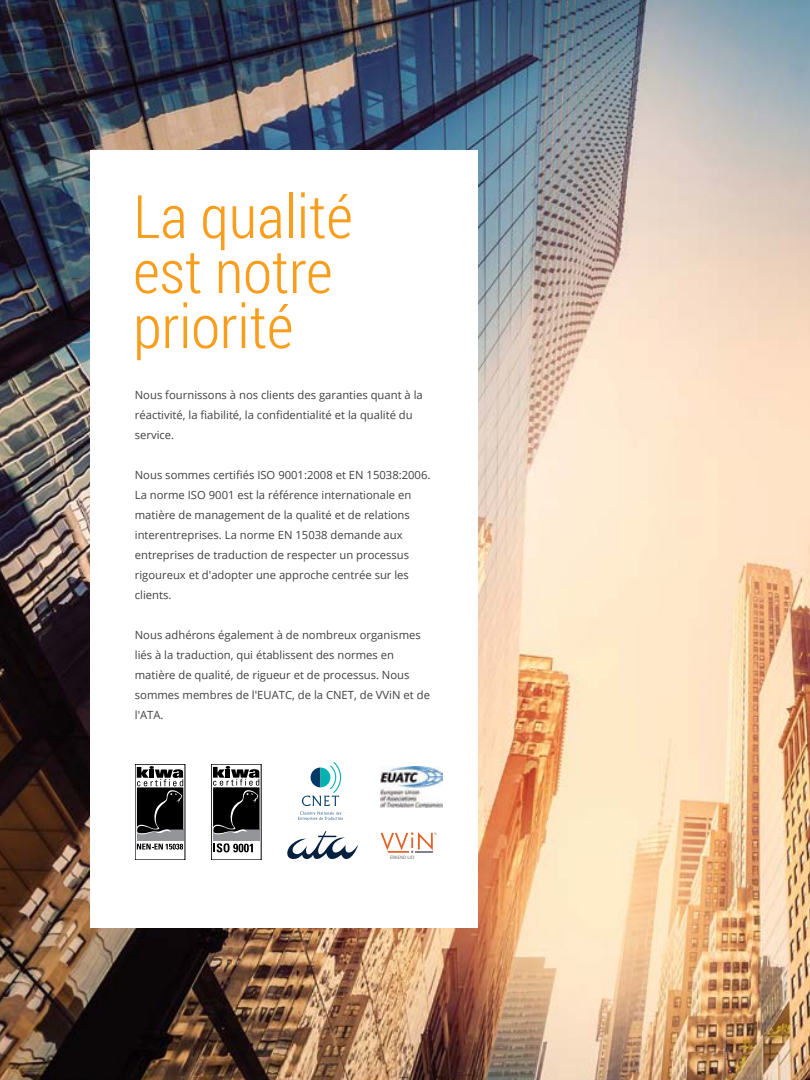
<style>
.page{position:relative;width:810px;height:1080px;background:#fff}
.page>*{position:absolute;margin:0;border:0;box-sizing:border-box;transform-origin:0 0}
.t1{font:300 60px/55px "Roboto Condensed";color:#f99d1c}
.t2{font:11.25px/20px "Open Sans";color:#414042}
.t3{font:6.5px "Myriad Pro";color:#808285}
.t4{font:4.88px "Myriad Pro";color:#6d6e71}
</style>
<div class="page">
<img style="left:0;top:0;width:810px;height:1080px">
<div style="left:90px;top:150px;width:387px;height:778px;background:#fff"></div>
<img style="left:381px;top:767px;width:61px;height:40px">
<div style="left:213px;top:829px;width:47px;height:12px;background:#939598"></div>
<svg style="left:214px;top:843px;width:39px;height:9px"></svg>
<svg style="left:213px;top:766px;width:46px;height:69px"></svg>
<div style="left:211px;top:764px;width:50px;height:96px;border:1px solid #000"></div>
<svg style="left:381px;top:832px;width:52px;height:21px"></svg>
<div style="left:137px;top:830px;width:46px;height:11px;background:#939598"></div>
<svg style="left:137px;top:766px;width:46px;height:69px"></svg>
<svg style="left:137px;top:844px;width:46px;height:6px"></svg>
<svg style="left:298px;top:812px;width:45px;height:8px"></svg>
<svg style="left:302px;top:762px;width:39px;height:44px"></svg>
<svg style="left:287px;top:831px;width:71px;height:28px"></svg>
<p class="t1" style="left:133px;top:187px;width:221px">La qualité</p>
<p class="t1" style="left:133px;top:242px;width:201px">est notre priorité</p>
<p class="t2" style="left:135px;top:384px;width:290px">Nous fournissons à nos clients des garanties quant à la réactivité, la fiabilité, la confidentialité et la qualité du service.</p>
<p class="t2" style="left:135px;top:464px;width:297px">Nous sommes certifiés ISO 9001:2008 et EN 15038:2006.<br>La norme ISO 9001 est la référence internationale en matière de management de la qualité et de relations interentreprises. La norme EN 15038 demande aux entreprises de traduction de respecter un processus rigoureux et d'adopter une approche centrée sur les clients.</p>
<p class="t2" style="left:135px;top:624px;width:297px">Nous adhérons également à de nombreux organismes liés à la traduction, qui établissent des normes en matière de qualité, de rigueur et de processus. Nous sommes membres de l'EUATC, de la CNET, de VViN et de l'ATA.</p>
<p class="t4" style="left:390px;top:855px;width:26px">ERKEND LID</p>
<p class="t3" style="left:434px;top:831px;width:4px">®</p>
</div>
